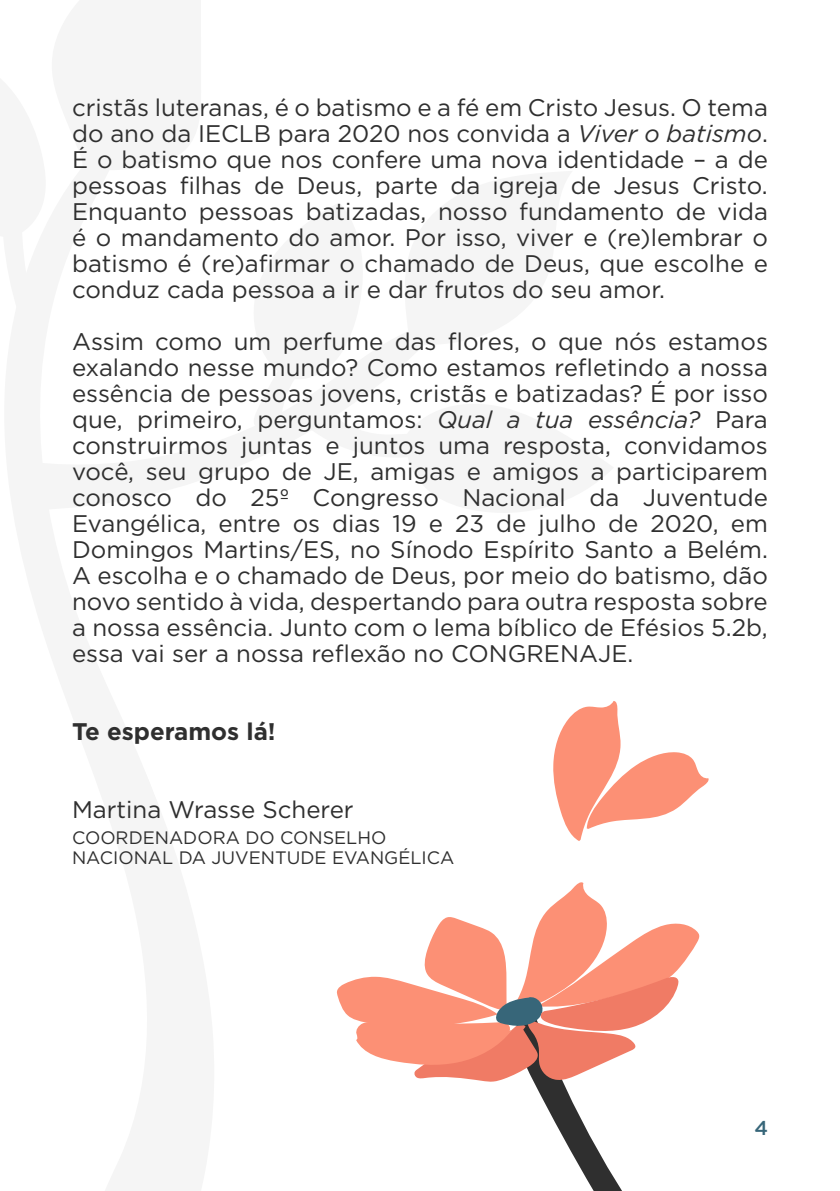
<style>
.page{position:relative;width:840px;height:1191px;background:#fff}
.page>*{position:absolute;margin:0;border:0;box-sizing:border-box;transform-origin:0 0}
.t1{font:24px/26px "Gotham";color:#2f2f2f;text-align:justify}
.t2{font:700 24px "Gotham";color:#2f2f2f}
.t3{font:500 20px "Gotham";color:#376679}
.t4{font:18px/20px "Gotham";color:#2f2f2f}
.s1{font-style:italic}
</style>
<div class="page">
<svg style="left:336px;top:882px;width:363px;height:309px"></svg>
<svg style="left:553px;top:701px;width:156px;height:140px"></svg>
<p class="t1" style="left:72px;top:94px;width:697px">cristãs luteranas, é o batismo e a fé em Cristo Jesus. O tema do ano da IECLB para 2020 nos convida a <span class="s1">Viver o batismo</span>.<br>É o batismo que nos confere uma nova identidade – a de pessoas filhas de Deus, parte da igreja de Jesus Cristo.<br>Enquanto pessoas batizadas, nosso fundamento de vida é o mandamento do amor. Por isso, viver e (re)lembrar o batismo é (re)afirmar o chamado de Deus, que escolhe e conduz cada pessoa a ir e dar frutos do seu amor.</p>
<p class="t1" style="left:72px;top:328px;width:697px">Assim como um perfume das flores, o que nós estamos exalando nesse mundo? Como estamos refletindo a nossa essência de pessoas jovens, cristãs e batizadas? É por isso que, primeiro, perguntamos: <span class="s1">Qual a tua essência?</span> Para construirmos juntas e juntos uma resposta, convidamos você, seu grupo de JE, amigas e amigos a participarem conosco do 25º Congresso Nacional da Juventude Evangélica, entre os dias 19 e 23 de julho de 2020, em Domingos Martins/ES, no Sínodo Espírito Santo a Belém.<br>A escolha e o chamado de Deus, por meio do batismo, dão novo sentido à vida, despertando para outra resposta sobre a nossa essência. Junto com o lema bíblico de Efésios 5.2b, essa vai ser a nossa reflexão no CONGRENAJE.</p>
<p class="t2" style="left:72px;top:715px;width:205px">Te esperamos lá!</p>
<p class="t1" style="left:72px;top:795px;width:283px">Martina Wrasse Scherer</p>
<p class="t4" style="left:72px;top:827px;width:383px">COORDENADORA DO CONSELHO<br>NACIONAL DA JUVENTUDE EVANGÉLICA</p>
<p class="t3" style="left:754px;top:1114px;width:15px">4</p>
</div>
